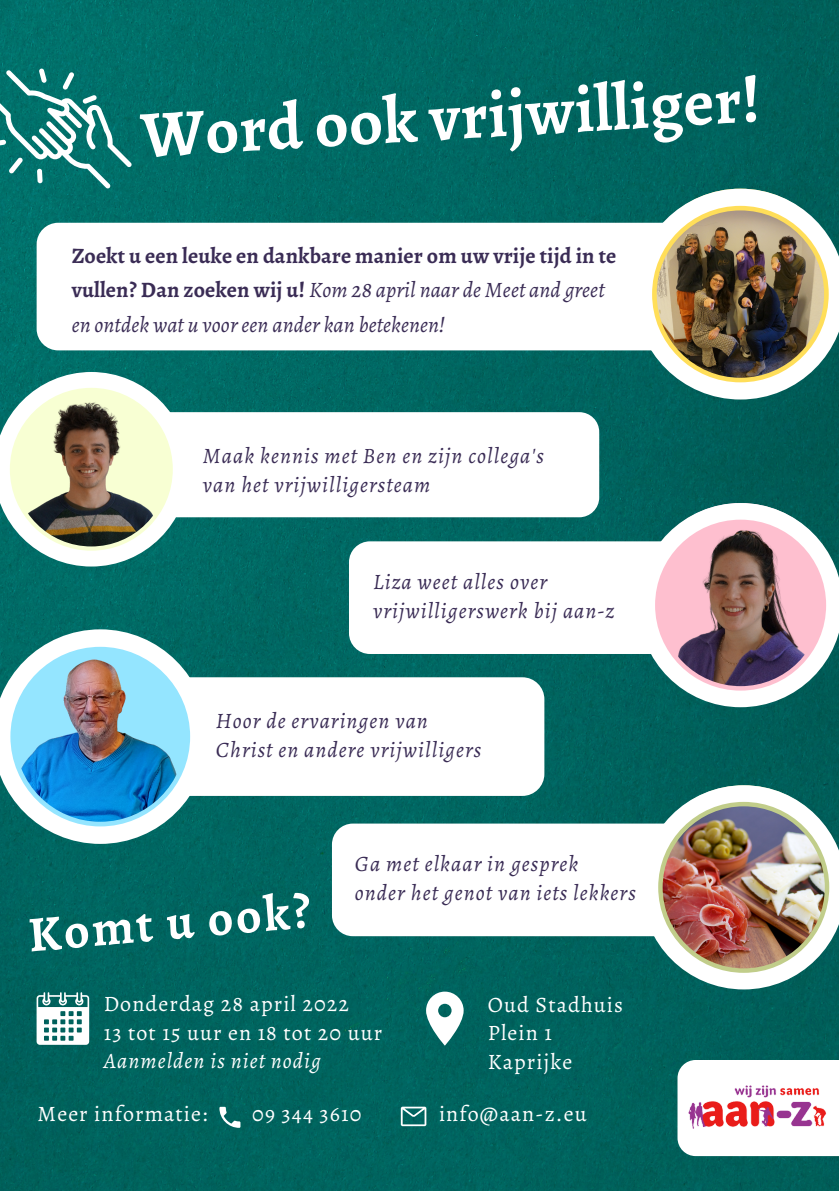
<style>
.page{position:relative;width:839px;height:1191px;background:#fff}
.page>*{position:absolute;margin:0;border:0;box-sizing:border-box;transform-origin:0 0}
.t1{font:700 66px "Alegreya";color:#fff}
.t2{font:700 50px "Alegreya";color:#fff}
.t3{font:italic 22px "Alegreya";letter-spacing:.05em;color:#3a2c55}
.t4{font:700 22px/34.6px "Alegreya";letter-spacing:.005em;color:#3a2c55}
.t5{font:22px "Alegreya";letter-spacing:.05em;color:#fff}
.t6{font:italic 22px "Alegreya";letter-spacing:.05em;color:#fff}
.s1{font-weight:400;font-style:italic}
</style>
<div class="page">
<img style="left:0;top:0;width:838px;height:1191px">
<svg style="left:189px;top:412px;width:410px;height:105px"></svg>
<svg style="left:349px;top:541px;width:289px;height:113px"></svg>
<svg style="left:0;top:372px;width:189px;height:195px"></svg>
<svg style="left:208px;top:677px;width:336px;height:119px"></svg>
<img style="left:0;top:629px;width:208px;height:215px">
<svg style="left:677px;top:1060px;width:161px;height:96px"></svg>
<img style="left:686px;top:1080px;width:143px;height:55px">
<svg style="left:332px;top:824px;width:309px;height:112px"></svg>
<img style="left:641px;top:785px;width:197px;height:204px">
<svg style="left:37px;top:992px;width:52px;height:53px"></svg>
<svg style="left:426px;top:992px;width:37px;height:54px"></svg>
<svg style="left:219px;top:1107px;width:21px;height:21px"></svg>
<svg style="left:401px;top:1107px;width:25px;height:19px"></svg>
<svg style="left:37px;top:223px;width:598px;height:127px"></svg>
<img style="left:635px;top:189px;width:203px;height:211px">
<svg style="left:0;top:68px;width:132px;height:120px"></svg>
<svg style="left:638px;top:503px;width:200px;height:204px"></svg>
<p class="t1" style="left:139px;top:88px;width:621px;rotate:-3deg">Word ook vrijwilliger!</p>
<p class="t4" style="left:72px;top:238px;width:546px">Zoekt u een leuke en dankbare manier om uw vrije tijd in te vullen? Dan zoeken wij u! <span class="s1">Kom 28 april naar de Meet and greet en ontdek wat u voor een ander kan betekenen!</span></p>
<p class="t3" style="left:203px;top:441px;width:342px">Maak kennis met Ben en zijn collega's</p>
<p class="t3" style="left:203px;top:469px;width:229px">van het vrijwilligersteam</p>
<p class="t3" style="left:373px;top:567px;width:175px">Liza weet alles over</p>
<p class="t3" style="left:373px;top:595px;width:243px">vrijwilligerswerk bij aan-z</p>
<p class="t3" style="left:216px;top:706px;width:213px">Hoor de ervaringen van</p>
<p class="t3" style="left:216px;top:734px;width:267px">Christ en andere vrijwilligers</p>
<p class="t2" style="left:25px;top:901px;width:285px;rotate:-5deg">Komt u ook?</p>
<p class="t3" style="left:355px;top:849px;width:225px">Ga met elkaar in gesprek</p>
<p class="t3" style="left:355px;top:878px;width:282px">onder het genot van iets lekkers</p>
<p class="t5" style="left:104px;top:989px;width:247px">Donderdag 28 april 2022</p>
<p class="t5" style="left:104px;top:1017px;width:280px">13 tot 15 uur en 18 tot 20 uur</p>
<p class="t6" style="left:104px;top:1046px;width:219px">Aanmelden is niet nodig</p>
<p class="t5" style="left:38px;top:1098px;width:171px">Meer informatie:</p>
<p class="t5" style="left:252px;top:1098px;width:111px">09 344 3610</p>
<p class="t5" style="left:439px;top:1098px;width:149px">info@aan-z.eu</p>
<p class="t5" style="left:488px;top:989px;width:137px">Oud Stadhuis</p>
<p class="t5" style="left:488px;top:1018px;width:66px">Plein 1</p>
<p class="t5" style="left:488px;top:1046px;width:86px">Kaprijke</p>
</div>
